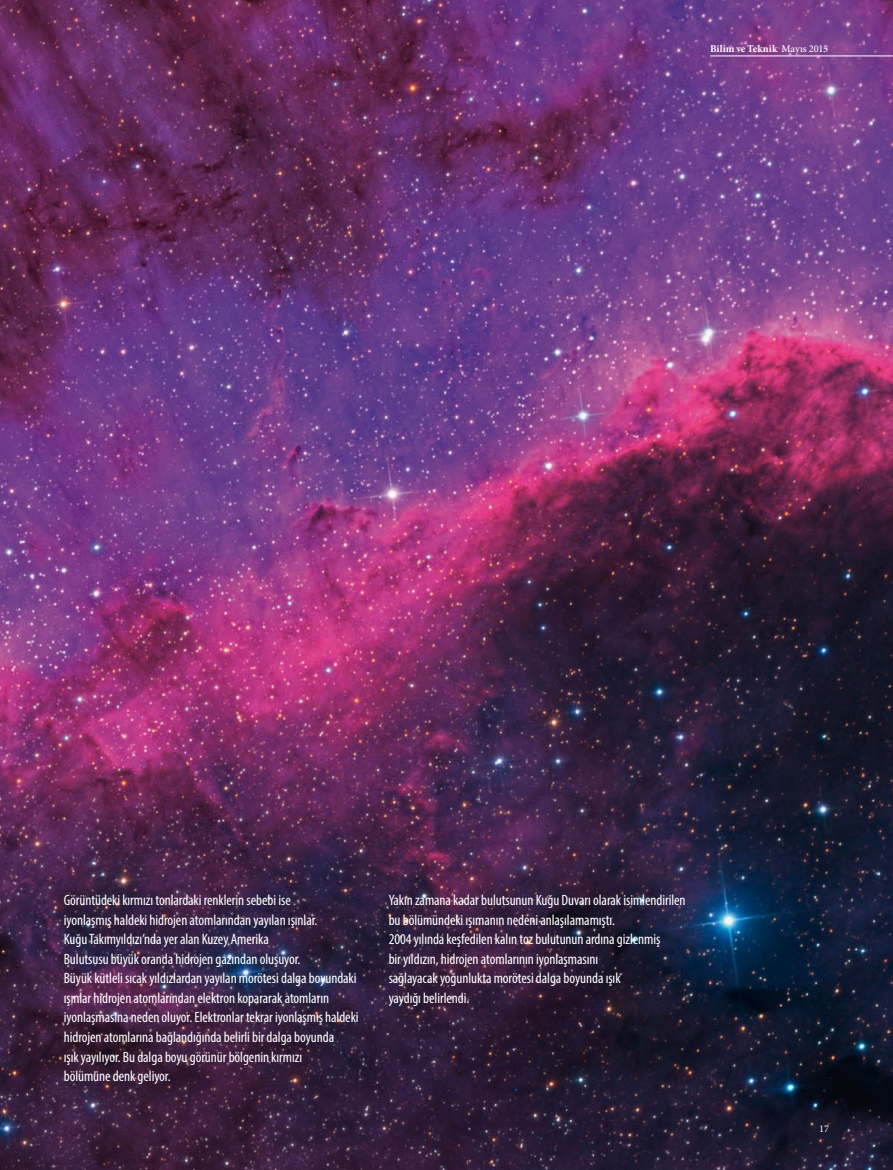
<style>
.page{position:relative;width:893px;height:1170px;background:#fff}
.page>*{position:absolute;margin:0;border:0;box-sizing:border-box;transform-origin:0 0}
.t1{font:condensed 15px/19.5px "Myriad Pro";letter-spacing:-.005em;color:#fff}
.t2{font:700 10.35px "Minion Pro";letter-spacing:.005em;color:#fff}
.t3{font:10.35px "Minion Pro";color:#fff}
.s1{font-weight:500}
</style>
<div class="page">
<img style="left:0;top:0;width:893px;height:1169px">
<hr style="left:710px;top:56px;width:183px;height:1px;background:#fff">
<p class="t2" style="left:710px;top:41px;width:119px">Bilim ve Teknik <span class="s1">Mayıs 2015</span></p>
<p class="t1" style="left:64px;top:890px;width:296px">Görüntüdeki kırmızı tonlardaki renklerin sebebi ise<br>iyonlaşmış haldeki hidrojen atomlarından yayılan ışınlar.<br>Kuğu Takımyıldızı’nda yer alan Kuzey Amerika<br>Bulutsusu büyük oranda hidrojen gazından oluşuyor.<br>Büyük kütleli sıcak yıldızlardan yayılan morötesi dalga boyundaki ışınlar hidrojen atomlarından elektron kopararak atomların iyonlaşmasına neden oluyor. Elektronlar tekrar iyonlaşmış haldeki hidrojen atomlarına bağlandığında belirli bir dalga boyunda<br>ışık yayılıyor. Bu dalga boyu görünür bölgenin kırmızı<br>bölümüne denk geliyor.</p>
<p class="t1" style="left:389px;top:890px;width:298px">Yakın zamana kadar bulutsunun Kuğu Duvarı olarak isimlendirilen bu bölümündeki ışımanın nedeni anlaşılamamıştı.<br>2004 yılında keşfedilen kalın toz bulutunun ardına gizlenmiş<br>bir yıldızın, hidrojen atomlarının iyonlaşmasını<br>sağlayacak yoğunlukta morötesi dalga boyunda ışık<br>yaydığı belirlendi.</p>
<p class="t3" style="left:819px;top:1121px;width:11px">17</p>
</div>
